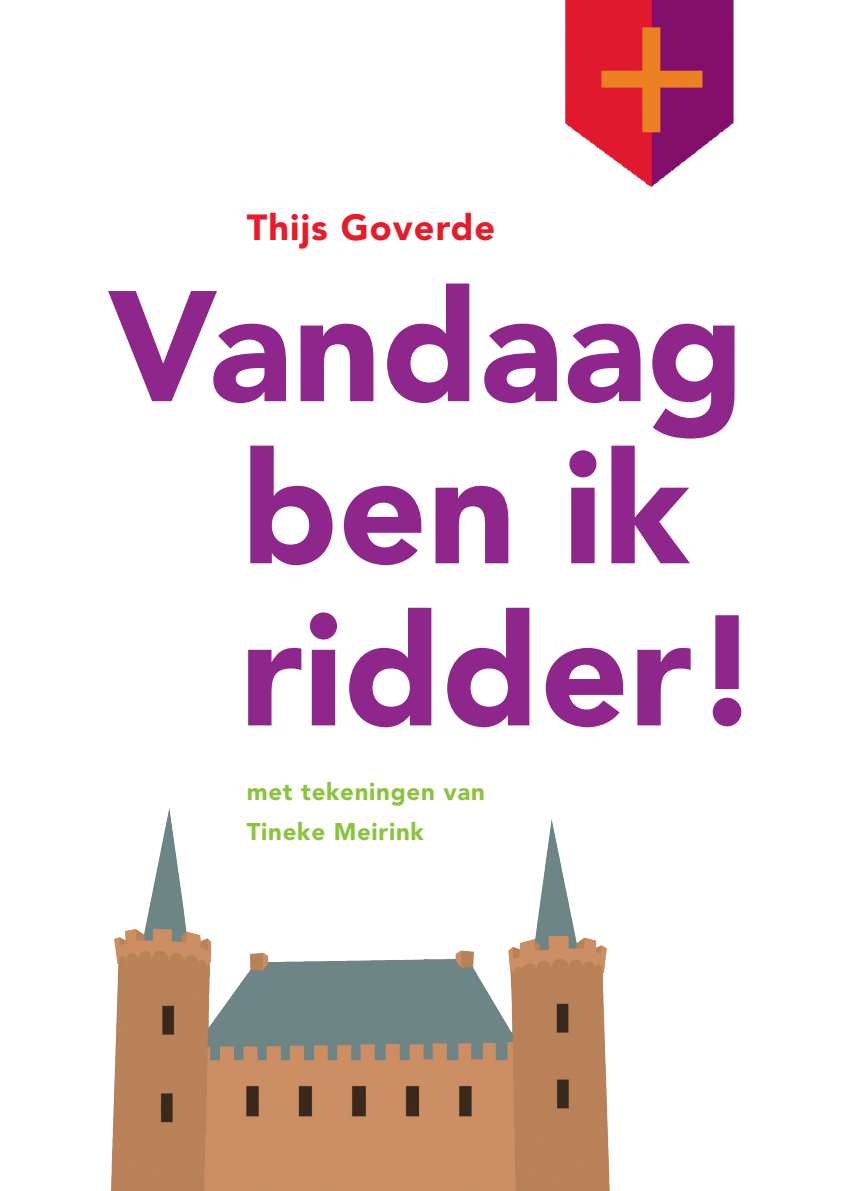
<style>
.page{position:relative;width:851px;height:1191px;background:#fff}
.page>*{position:absolute;margin:0;border:0;box-sizing:border-box;transform-origin:0 0}
.t1{font:900 155.6px/162px "Avenir LT Std";color:#8e268c}
.t2{font:900 36px "Avenir LT Std";letter-spacing:.03em;color:#e91b28}
.t3{font:900 24px/40px "Avenir LT Std";letter-spacing:.03em;color:#8cc33e}
</style>
<div class="page">
<img style="left:565px;top:0;width:169px;height:188px">
<img style="left:111px;top:808px;width:499px;height:383px">
<h2 class="t2" style="left:247px;top:206px;width:250px">Thijs Goverde</h2>
<h1 class="t1" style="left:240px;top:265px;width:523px;text-indent:-132px">Vandaag ben ik ridder!</h1>
<p class="t3" style="left:247px;top:772px;width:240px">met tekeningen van<br>Tineke Meirink</p>
</div>
